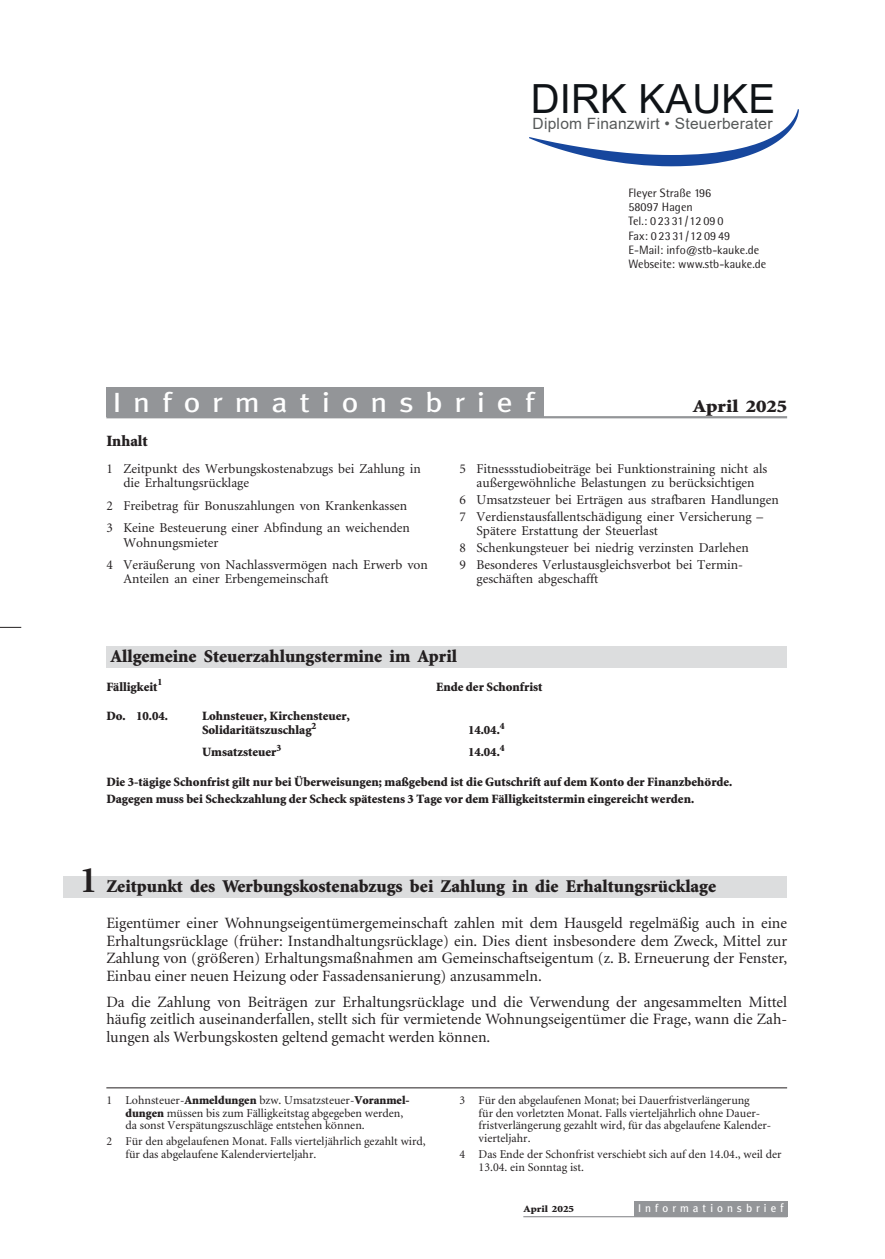
<style>
.page{position:relative;width:885px;height:1259px;background:#fff}
.page>*{position:absolute;margin:0;border:0;box-sizing:border-box;transform-origin:0 0}
.t1{font:40.2px "Arial";letter-spacing:.005em;color:#0f1317}
.t2{font:27.75px "Meta";letter-spacing:.375em;color:#fff;scale:1.15 1}
.t3{font:900 18px "Minion";color:#231f20}
.t4{font:900 18px "Minion";color:#231f20;scale:1.15 1}
.t5{font:15.75px/17.4px "Minion";color:#231f20;text-align:justify}
.t6{font:900 15.75px "Minion";color:#231f20}
.t7{font:15.6px "Arial";letter-spacing:.015em;color:#565959}
.t8{font:13.5px/16.8px "Minion";color:#231f20}
.t9{font:900 12.75px/13.5px "Minion";color:#231f20}
.t10{font:12.15px/14.2px "Rotis Semi Sans";color:#231f20}
.t11{font:12px/12.8px "Minion";color:#231f20}
.t12{font:11.25px "Meta";letter-spacing:.36em;color:#fff}
.t13{font:900 9.75px "Minion";color:#231f20}
.t14{font:900 9.6px "Minion";color:#231f20;scale:1.15 1}
.s1{font-weight:700;font-size:37.5px}
.s2{font-weight:900}
.s3{font-size:12px}
</style>
<div class="page">
<svg style="left:529px;top:109px;width:269px;height:57px"></svg>
<div style="left:634px;top:1200px;width:153px;height:16px;background:#939598"></div>
<hr style="left:523px;top:1216px;width:264px;height:1px;background:#939598">
<hr style="left:106px;top:1087px;width:681px;height:1px;background:#231f20">
<div style="left:106px;top:646px;width:681px;height:22px;background:#dcddde"></div>
<div style="left:64px;top:876px;width:723px;height:21px;background:#dcddde"></div>
<div style="left:106px;top:387px;width:437px;height:30px;background:#939598"></div>
<hr style="left:106px;top:416px;width:681px;height:2px;background:#939598">
<svg style="left:0;top:627px;width:21px;height:1px"></svg>
<h1 class="t1" style="left:530px;top:76px;width:246px">DIRK KAUKE</h1>
<p class="t7" style="left:532px;top:115px;width:241px">Diplom Finanzwirt • Steuerberater</p>
<p class="t10" style="left:628px;top:187px;width:139px">Fleyer Straße 196<br>58097 Hagen<br>Tel.: 0 23 31/12 09 0<br>Fax: 0 23 31/12 09 49<br>E-Mail: info@stb-kauke.de<br>Webseite: www.stb-kauke.de</p>
<h2 class="t2" style="left:113px;top:386px;width:368px">Informationsbrief</h2>
<h3 class="t4" style="left:692px;top:399px;width:83px">April 2025</h3>
<p class="t6" style="left:106px;top:435px;width:43px">Inhalt</p>
<p class="t8" style="left:123px;top:463px;width:299px;line-height:14.2px;text-indent:-17px">1 Zeitpunkt des Werbungskostenabzugs bei Zahlung in die Erhaltungsrücklage</p>
<p class="t8" style="left:106px;top:495px;width:305px;line-height:22.4px">2 Freibetrag für Bonuszahlungen von Krankenkassen<br>3 Keine Besteuerung einer Abfindung an weichenden</p>
<p class="t8" style="left:106px;top:532px;width:323px;line-height:22.4px;text-indent:17px">Wohnungsmieter<br>4 Veräußerung von Nachlassvermögen nach Erwerb von</p>
<p class="t8" style="left:123px;top:571px;width:207px">Anteilen an einer Erbengemeinschaft</p>
<p class="t8" style="left:459px;top:463px;width:309px;line-height:14.2px;text-align:center">5 Fitnessstudiobeiträge bei Funktionstraining nicht als außergewöhnliche Belastungen zu berücksichtigen</p>
<p class="t8" style="left:459px;top:493px;width:321px">6 Umsatzsteuer bei Erträgen aus strafbaren Handlungen<br>7 Verdienstausfallentschädigung einer Versicherung –</p>
<p class="t8" style="left:459px;top:524px;width:291px;text-indent:17px">Spätere Erstattung der Steuerlast<br>8 Schenkungsteuer bei niedrig verzinsten Darlehen<br>9 Besonderes Verlustausgleichsverbot bei Termin-</p>
<p class="t8" style="left:476px;top:571px;width:123px">geschäften abgeschafft</p>
<h3 class="t3" style="left:111px;top:649px;width:348px">Allgemeine Steuerzahlungstermine im April</h3>
<p class="t13" style="left:157px;top:677px;width:6px">1</p>
<p class="t9" style="left:106px;top:681px;width:53px">Fälligkeit</p>
<p class="t9" style="left:436px;top:681px;width:108px">Ende der Schonfrist</p>
<p class="t9" style="left:106px;top:710px;width:63px">Do. 10.04.</p>
<p class="t9" style="left:202px;top:710px;width:149px">Lohnsteuer, Kirchensteuer,<br>Solidaritätszuschlag<sup>2</sup></p>
<p class="t9" style="left:468px;top:724px;width:38px">14.04.<sup>4</sup></p>
<p class="t9" style="left:202px;top:746px;width:81px">Umsatzsteuer<sup>3</sup></p>
<p class="t9" style="left:468px;top:746px;width:38px">14.04.<sup>4</sup></p>
<p class="t9" style="left:106px;top:774px;width:627px;line-height:16.6px">Die 3-tägige Schonfrist gilt nur bei Überweisungen; maßgebend ist die Gutschrift auf dem Konto der Finanzbehörde.<br>Dagegen muss bei Scheckzahlung der Scheck spätestens 3 Tage vor dem Fälligkeitstermin eingereicht werden.</p>
<h3 class="t3" style="left:79px;top:879px;width:638px"><span class="s1">1</span> Zeitpunkt des Werbungskostenabzugs bei Zahlung in die Erhaltungsrücklage</h3>
<p class="t5" style="left:106px;top:915px;width:682px">Eigentümer einer Wohnungseigentümergemeinschaft zahlen mit dem Hausgeld regelmäßig auch in eine Erhaltungsrücklage (früher: Instandhaltungsrücklage) ein. Dies dient insbesondere dem Zweck, Mittel zur Zahlung von (größeren) Erhaltungsmaßnahmen am Gemeinschaftseigentum (z. B. Erneuerung der Fenster, Einbau einer neuen Heizung oder Fassadensanierung) anzusammeln.</p>
<p class="t5" style="left:106px;top:994px;width:682px">Da die Zahlung von Beiträgen zur Erhaltungsrücklage und die Verwendung der angesammelten Mittel häufig zeitlich auseinanderfallen, stellt sich für vermietende Wohnungseigentümer die Frage, wann die Zah&shy;lungen als Werbungskosten geltend gemacht werden können.</p>
<p class="t11" style="left:125px;top:1094px;width:285px;text-indent:-19px">1 Lohnsteuer-<span class="s2">Anmeldungen</span> bzw. Umsatzsteuer-<span class="s2">Voranmel&shy;dungen</span> müssen bis zum Fälligkeitstag abgegeben werden, da sonst Verspätungszuschläge entstehen können.</p>
<p class="t11" style="left:125px;top:1136px;width:301px;text-indent:-19px">2 Für den abgelaufenen Monat. Falls vierteljährlich gezahlt wird, für das abgelaufene Kalendervierteljahr.</p>
<p class="t11" style="left:478px;top:1094px;width:294px;text-indent:-19px">3 Für den abgelaufenen Monat; bei Dauerfristverlängerung<br>für den vorletzten Monat. Falls vierteljährlich ohne Dauer&shy;fristverlängerung gezahlt wird, für das abgelaufene Kalender&shy;vierteljahr.</p>
<p class="t11" style="left:478px;top:1148px;width:304px;text-indent:-19px">4 Das Ende der Schonfrist verschiebt sich auf den 14.04., weil der<br>13.04. ein Sonntag ist.</p>
<p class="t14" style="left:523px;top:1205px;width:45px">April 2025</p>
<p class="t12" style="left:638px;top:1201px;width:147px">Informationsbrie<span class="s3">f</span></p>
</div>
